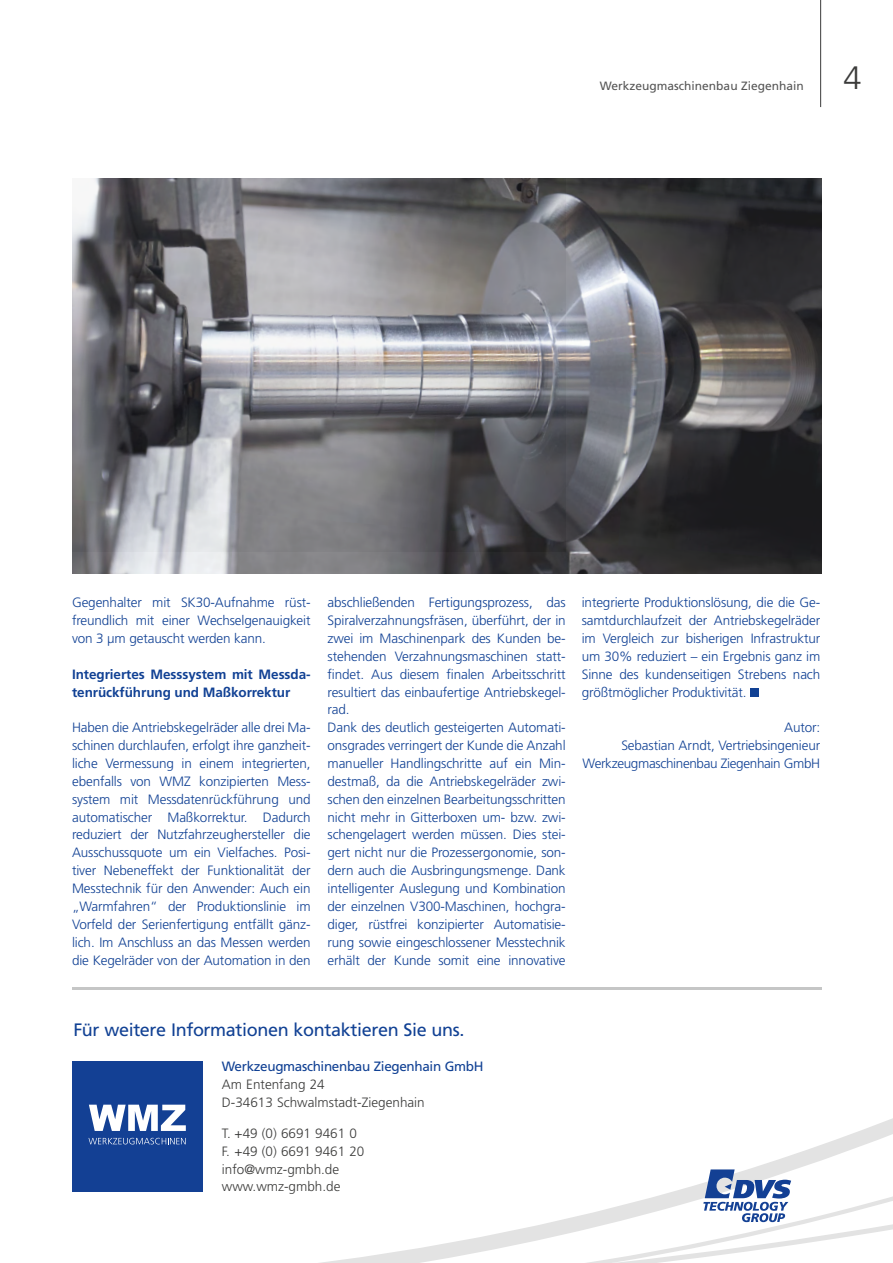
<style>
.page{position:relative;width:893px;height:1263px;background:#fff}
.page>*{position:absolute;margin:0;border:0;box-sizing:border-box;transform-origin:0 0}
.t1{font:300 32.4px "Frutiger";color:#3b3b3a}
.t2{font:18px "Frutiger";letter-spacing:-.02em;color:#114194}
.t3{font:300 13.5px/17.9px "Frutiger";letter-spacing:-.01em;color:#114194;text-align:justify}
.t4{font:300 13.5px/17.9px "Frutiger";color:#3b3b3a}
.t5{font:700 13.5px/17.9px "Frutiger";letter-spacing:-.005em;color:#114194}
.t6{font:13.5px "Frutiger";letter-spacing:-.025em;color:#114194}
.t7{font:12px "Frutiger";color:#565656}
</style>
<div class="page">
<hr style="left:72px;top:987px;width:749px;height:3px;background:#c5c6c6">
<div style="left:72px;top:1061px;width:130px;height:130px;background:#134094"></div>
<svg style="left:89px;top:1105px;width:97px;height:26px"></svg>
<svg style="left:89px;top:1138px;width:97px;height:6px"></svg>
<img style="left:72px;top:179px;width:749px;height:394px">
<svg style="left:320px;top:1118px;width:573px;height:145px"></svg>
<svg style="left:489px;top:1169px;width:404px;height:94px"></svg>
<hr style="left:820px;top:0;width:1px;height:107px;background:#3b3b3a">
<div style="left:750px;top:688px;width:8px;height:8px;background:#114194"></div>
<p class="t7" style="left:600px;top:79px;width:205px">Werkzeugmaschinenbau Ziegenhain</p>
<h1 class="t1" style="left:844px;top:60px;width:20px">4</h1>
<p class="t3" style="left:72px;top:594px;width:240px">Gegenhalter mit SK30-Aufnahme rüst&shy;freundlich mit einer Wechselgenauigkeit von 3 µm getauscht werden kann.</p>
<p class="t5" style="left:72px;top:665px;width:240px">Integriertes Messsystem mit Messda&shy;tenrückführung und Maßkorrektur</p>
<p class="t3" style="left:72px;top:719px;width:240px">Haben die Antriebskegelräder alle drei Ma&shy;schinen durchlaufen, erfolgt ihre ganzheit&shy;liche Vermessung in einem integrierten, ebenfalls von WMZ konzipierten Mess&shy;system mit Messdatenrückführung und automatischer Maßkorrektur. Dadurch reduziert der Nutzfahrzeughersteller die Ausschussquote um ein Vielfaches. Posi&shy;tiver Nebeneffekt der Funktionalität der Messtechnik für den Anwender: Auch ein „Warmfahren“ der Produktionslinie im Vorfeld der Serienfertigung entfällt gänz&shy;lich. Im Anschluss an das Messen werden die Kegelräder von der Automation in den</p>
<p class="t3" style="left:328px;top:594px;width:240px;text-align:left">abschließenden Fertigungsprozess, das Spiralverzahnungsfräsen, überführt, der in zwei im Maschinenpark des Kunden be&shy;stehenden Verzahnungsmaschinen statt&shy;findet. Aus diesem finalen Arbeitsschritt resultiert das einbaufertige Antriebskegel&shy;rad.<br>Dank des deutlich gesteigerten Automati&shy;onsgrades verringert der Kunde die Anzahl manueller Handlingschritte auf ein Min&shy;destmaß, da die Antriebskegelräder zwi&shy;schen den einzelnen Bearbeitungsschritten nicht mehr in Gitterboxen um- bzw. zwi&shy;schengelagert werden müssen. Dies stei&shy;gert nicht nur die Prozessergonomie, son&shy;dern auch die Ausbringungsmenge. Dank intelligenter Auslegung und Kombination der einzelnen V300-Maschinen, hochgra&shy;diger, rüstfrei konzipierter Automatisie&shy;rung sowie eingeschlossener Messtechnik erhält der Kunde somit eine innovative</p>
<p class="t3" style="left:582px;top:594px;width:240px">integrierte Produktionslösung, die die Ge&shy;samtdurchlaufzeit der Antriebskegelräder im Vergleich zur bisherigen Infrastruktur um 30% reduziert – ein Ergebnis ganz im Sinne des kundenseitigen Strebens nach größtmöglicher Produktivität.</p>
<p class="t3" style="left:583px;top:719px;width:239px;text-align:right">Autor:<br>Sebastian Arndt, Vertriebsingenieur<br>Werkzeugmaschinenbau Ziegenhain GmbH</p>
<h2 class="t2" style="left:73px;top:1019px;width:393px">Für weitere Informationen kontaktieren Sie uns.</h2>
<p class="t6" style="left:222px;top:1058px;width:263px">Werkzeugmaschinenbau Ziegenhain GmbH</p>
<p class="t4" style="left:222px;top:1075px;width:204px">Am Entenfang 24<br>D-34613 Schwalmstadt-Ziegenhain</p>
<p class="t4" style="left:222px;top:1124px;width:144px">T. +49 (0) 6691 9461 0<br>F. +49 (0) 6691 9461 20 info@wmz-gmbh.de www.wmz-gmbh.de</p>
</div>
